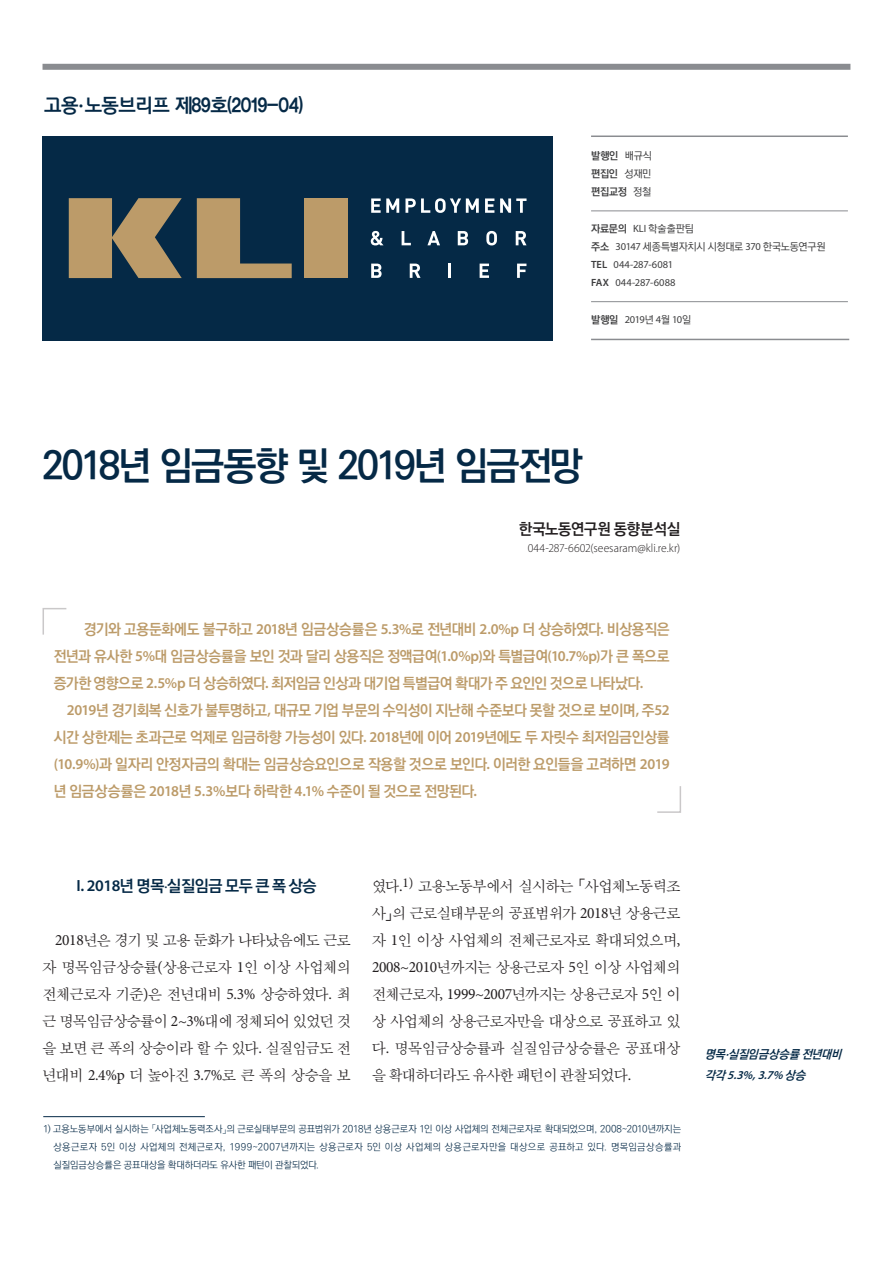
<style>
.page{position:relative;width:893px;height:1263px;background:#fff}
.page>*{position:absolute;margin:0;border:0;box-sizing:border-box;transform-origin:0 0}
.t1{font:700 39px "Ko Pub Dotum";letter-spacing:-.055em;color:#052946}
.t2{font:19.5px "Busan Bada";letter-spacing:-.05em;color:#052946}
.t3{font:700 16.2px "Ko Pub Dotum";letter-spacing:-.025em;color:#052946}
.t4{font:15.75px/27px "Sand Sm";letter-spacing:-.025em;color:#231f20;text-align:justify}
.t5{font:700 15.75px "Ko Pub Dotum";letter-spacing:-.015em;color:#231f20}
.t6{font:700 15px/27px "Ko Pub Dotum";letter-spacing:-.025em;color:#bc9b69;text-align:justify}
.t7{font:300 12px "Myriad Pro";letter-spacing:.005em;color:#231f20}
.t8{font:italic 700 12px "Ko Pub Dotum";color:#052946}
.t9{font:italic 600 12px "Myriad Pro";color:#052946}
.t10{font:10.5px/18px "Myriad Pro";letter-spacing:-.005em;color:#3e3e3f}
.t11{font:500 10.5px/18px "Ko Pub Dotum";letter-spacing:-.015em;color:#3e3e3f}
.t12{font:700 10.5px/18px "Ko Pub Dotum";letter-spacing:-.015em;color:#3e3e3f;text-align:justify}
.t13{font:300 9.75px/18px "Ko Pub Dotum";letter-spacing:.005em;color:#052946;text-align:justify}
.s1{font-family:"Myriad Pro";font-weight:600}
.s2{font-weight:500}
.s3{font-weight:700}
.s4{font-family:"Myriad Pro";font-weight:400}
.s5{font-weight:600}
.s6{font-family:"Ko Pub Dotum";font-weight:700}
.s7{font-family:"Ko Pub Dotum";font-weight:500}
.s8{font-family:"Minion Pro";font-weight:400}
.s9{font-family:"Minion Pro"}
.s10{font-family:"Ko Pub Batang";font-weight:300}
</style>
<div class="page">
<div style="left:43px;top:136px;width:510px;height:204px;background:#052946"></div>
<div style="left:43px;top:64px;width:807px;height:6px;background:#8a8c90"></div>
<svg style="left:371px;top:198px;width:28px;height:15px"></svg>
<svg style="left:405px;top:198px;width:74px;height:15px"></svg>
<svg style="left:485px;top:198px;width:9px;height:15px"></svg>
<svg style="left:500px;top:198px;width:26px;height:15px"></svg>
<svg style="left:371px;top:231px;width:12px;height:14px"></svg>
<svg style="left:402px;top:231px;width:9px;height:14px"></svg>
<svg style="left:427px;top:231px;width:13px;height:14px"></svg>
<svg style="left:458px;top:231px;width:10px;height:14px"></svg>
<svg style="left:486px;top:231px;width:11px;height:14px"></svg>
<svg style="left:516px;top:231px;width:10px;height:14px"></svg>
<svg style="left:371px;top:264px;width:11px;height:14px"></svg>
<svg style="left:410px;top:264px;width:11px;height:14px"></svg>
<hr style="left:448px;top:264px;width:3px;height:14px;background:#fff">
<svg style="left:480px;top:264px;width:9px;height:14px"></svg>
<svg style="left:517px;top:264px;width:9px;height:14px"></svg>
<svg style="left:69px;top:198px;width:113px;height:80px"></svg>
<svg style="left:197px;top:198px;width:95px;height:80px"></svg>
<div style="left:304px;top:198px;width:44px;height:80px;background:#bc9b69"></div>
<hr style="left:591px;top:339px;width:258px;height:1px;background:#8a8c90">
<hr style="left:591px;top:136px;width:257px;height:1px;background:#8a8c90">
<hr style="left:591px;top:211px;width:257px;height:1px;background:#8a8c90">
<hr style="left:591px;top:301px;width:257px;height:1px;background:#8a8c90">
<svg style="left:42px;top:608px;width:25px;height:27px"></svg>
<svg style="left:657px;top:786px;width:24px;height:27px"></svg>
<hr style="left:43px;top:1116px;width:162px;height:1px;background:#052946">
<h2 class="t2" style="left:44px;top:93px;width:262px">고용 <span class="s1">·</span> 노동브리프 제89호(2019-04)</h2>
<p class="t12" style="left:591px;top:147px;width:63px">발행인 <span class="s2">배규식 </span>편집인 <span class="s2">성재민 </span>편집교정 <span class="s2">정철</span></p>
<p class="t11" style="left:591px;top:220px;width:236px"><span class="s3">자료문의</span> <span class="s4">KLI</span> 학술출판팀<br><span class="s3">주소</span> <span class="s4">30147</span> 세종특별자치시 시청대로 <span class="s4">370</span> 한국노동연구원</p>
<p class="t10" style="left:591px;top:256px;width:86px"><span class="s5">TEL</span> 044-287-6081<br><span class="s5">FAX</span> 044-287-6088</p>
<p class="t10" style="left:591px;top:310px;width:102px"><span class="s6">발행일</span> 2019<span class="s7">년</span> 4<span class="s7">월</span> 10<span class="s7">일</span></p>
<h1 class="t1" style="left:43px;top:446px;width:542px">2018년 임금동향 및 2019년 임금전망</h1>
<p class="t5" style="left:519px;top:521px;width:163px">한국노동연구원 동향분석실</p>
<p class="t7" style="left:528px;top:541px;width:154px">044-287-6602(seesaram@kli.re.kr)</p>
<p class="t6" style="left:54px;top:617px;width:617px;text-indent:30px">경기와 고용둔화에도 불구하고 <span class="s1">2018</span>년 임금상승률은 <span class="s1">5.3%</span>로 전년대비 <span class="s1">2.0%p</span> 더 상승하였다<span class="s1">.</span> 비상용직은 전년과 유사한 <span class="s1">5%</span>대 임금상승률을 보인 것과 달리 상용직은 정액급여<span class="s1">(1.0%p)</span>와 특별급여<span class="s1">(10.7%p)</span>가 큰 폭으로 증가한 영향으로 <span class="s1">2.5%p</span> 더 상승하였다<span class="s1">.</span> 최저임금 인상과 대기업 특별급여 확대가 주 요인인 것으로 나타났다<span class="s1">.</span></p>
<p class="t6" style="left:54px;top:698px;width:617px;text-indent:13px"><span class="s1">2019</span>년 경기회복 신호가 불투명하고<span class="s1">,</span> 대규모 기업 부문의 수익성이 지난해 수준보다 못할 것으로 보이며<span class="s1">,</span> 주<span class="s1">52 </span>시간 상한제는 초과근로 억제로 임금하향 가능성이 있다<span class="s1">. 2018</span>년에 이어 <span class="s1">2019</span>년에도 두 자릿수 최저임금인상률 <span class="s1">(10.9%)</span>과 일자리 안정자금의 확대는 임금상승요인으로 작용할 것으로 보인다<span class="s1">.</span> 이러한 요인들을 고려하면 <span class="s1">2019 </span>년 임금상승률은 <span class="s1">2018</span>년 <span class="s1">5.3%</span>보다 하락한 <span class="s1">4.1%</span> 수준이 될 것으로 전망된다<span class="s1">.</span></p>
<p class="t3" style="left:77px;top:878px;width:242px"><span class="s1">I. 2018</span>년 명목<span class="s8">·</span>실질임금 모두 큰 폭 상승</p>
<p class="t4" style="left:42px;top:928px;width:310px;text-indent:13px"><span class="s9">2018</span>년은 경기 및 고용 둔화가 나타났음에도 근로 자 명목임금상승률<span class="s9">(</span>상용근로자 <span class="s9">1</span>인 이상 사업체의 전체근로자 기준<span class="s9">)</span>은 전년대비 <span class="s9">5.3%</span> 상승하였다<span class="s9">.</span> 최 근 명목임금상승률이 <span class="s9">2~3%</span>대에 정체되어 있었던 것 을 보면 큰 폭의 상승이라 할 수 있다<span class="s9">.</span> 실질임금도 전 년대비 <span class="s9">2.4%p</span> 더 높아진 <span class="s9">3.7%</span>로 큰 폭의 상승을 보</p>
<p class="t4" style="left:372px;top:874px;width:310px">였다<span class="s9">.</span><sup>1)</sup> 고용노동부에서 실시하는 <span class="s10">「</span>사업체노동력조 사<span class="s10">」</span>의 근로실태부문의 공표범위가 <span class="s9">2018</span>년 상용근로 자 <span class="s9">1</span>인 이상 사업체의 전체근로자로 확대되었으며<span class="s9">, 2008~2010</span>년까지는 상용근로자 <span class="s9">5</span>인 이상 사업체의 전체근로자<span class="s9">, 1999~2007</span>년까지는 상용근로자 <span class="s9">5</span>인 이 상 사업체의 상용근로자만을 대상으로 공표하고 있 다<span class="s9">.</span> 명목임금상승률과 실질임금상승률은 공표대상 을 확대하더라도 유사한 패턴이 관찰되었다<span class="s9">.</span></p>
<p class="t13" style="left:53px;top:1121px;width:629px;text-indent:-10px">1) 고용노동부에서 실시하는 「사업체노동력조사」의 근로실태부문의 공표범위가 2018년 상용근로자 1인 이상 사업체의 전체근로자로 확대되었으며, 2008~2010년까지는 상용근로자 5인 이상 사업체의 전체근로자, 1999~2007년까지는 상용근로자 5인 이상 사업체의 상용근로자만을 대상으로 공표하고 있다. 명목임금상승률과 실질임금상승률은 공표대상을 확대하더라도 유사한 패턴이 관찰되었다.</p>
<p class="t8" style="left:705px;top:1048px;width:141px">명목<span class="s1">·</span>실질임금상승률 전년대비</p>
<p class="t9" style="left:705px;top:1067px;width:105px"><span class="s6">각각</span> 5.3%,3.7% <span class="s6">상승</span></p>
</div>
